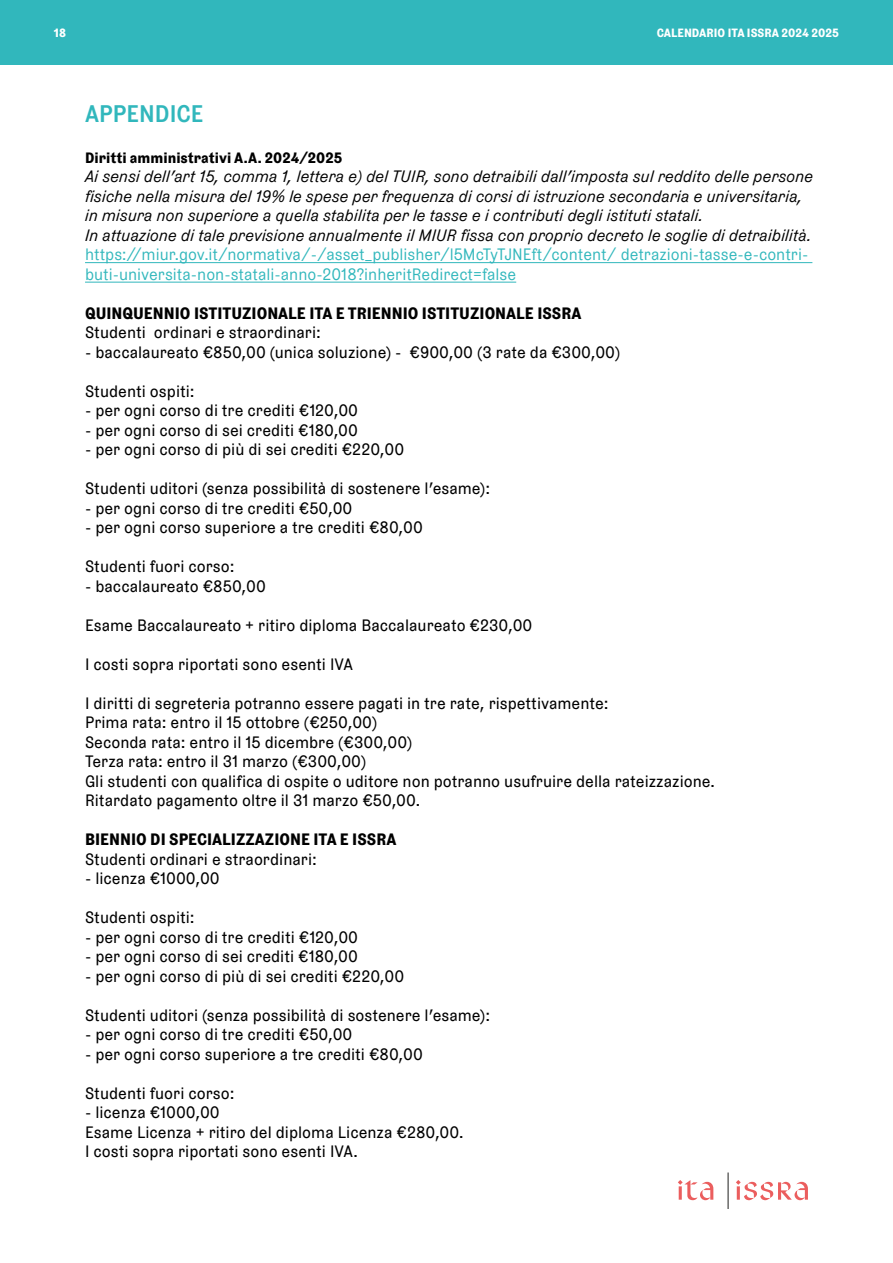
<style>
.page{position:relative;width:893px;height:1263px;background:#fff}
.page>*{position:absolute;margin:0;border:0;box-sizing:border-box;transform-origin:0 0}
.t1{font:500 24px "Grey LL";color:#31b7bc}
.t2{font:16.5px/19.5px "Grey LL";color:#000}
.t3{font:italic 16.5px/19.5px "Grey LL";color:#000}
.t4{font:16.5px/19.5px "Grey LL";color:#31b7bc}
.t5{font:700 16.5px "Grey LL";color:#000}
.t6{font:700 15px "Grey LL";color:#000}
.t7{font:700 12px "Grey LL";color:#fff}
</style>
<div class="page">
<hr style="left:85px;top:262px;width:727px;height:1px;background:#31b7bc">
<hr style="left:85px;top:282px;width:431px;height:1px;background:#31b7bc">
<div style="left:0;top:0;width:893px;height:65px;background:#31b7bc"></div>
<hr style="left:728px;top:1172px;width:1px;height:37px;background:#1e1f1d">
<svg style="left:678px;top:1180px;width:35px;height:20px"></svg>
<svg style="left:736px;top:1180px;width:72px;height:20px"></svg>
<p class="t7" style="left:54px;top:24px;width:14px">18</p>
<p class="t7" style="left:657px;top:24px;width:184px">CALENDARIO ITA ISSRA 2024 2025</p>
<h1 class="t1" style="left:85px;top:95px;width:120px">APPENDICE</h1>
<p class="t6" style="left:85px;top:146px;width:259px">Diritti amministrativi A.A. 2024/2025</p>
<p class="t3" style="left:85px;top:165px;width:730px">Ai sensi dell’art 15, comma 1, lettera e) del TUIR, sono detraibili dall’imposta sul reddito delle persone fisiche nella misura del 19% le spese per frequenza di corsi di istruzione secondaria e universitaria, in misura non superiore a quella stabilita per le tasse e i contributi degli istituti statali.<br>In attuazione di tale previsione annualmente il MIUR fissa con proprio decreto le soglie di detraibilità.</p>
<p class="t4" style="left:85px;top:243px;width:725px">https://miur.gov.it/normativa/-/asset_publisher/l5McTyTJNEft/content/ detrazioni-tasse-e-contri&shy;buti-universita-non-statali-anno-2018?inheritRedirect=false</p>
<p class="t5" style="left:85px;top:300px;width:498px">QUINQUENNIO ISTITUZIONALE ITA E TRIENNIO ISTITUZIONALE ISSRA</p>
<p class="t2" style="left:85px;top:321px;width:237px">Studenti ordinari e straordinari:</p>
<p class="t2" style="left:85px;top:341px;width:537px">- baccalaureato €850,00 (unica soluzione) - €900,00 (3 rate da €300,00)</p>
<p class="t2" style="left:85px;top:380px;width:111px">Studenti ospiti:</p>
<p class="t2" style="left:85px;top:399px;width:275px">- per ogni corso di tre crediti €120,00</p>
<p class="t2" style="left:85px;top:419px;width:274px">- per ogni corso di sei crediti €180,00</p>
<p class="t2" style="left:85px;top:438px;width:321px">- per ogni corso di più di sei crediti €220,00</p>
<p class="t2" style="left:85px;top:477px;width:407px">Studenti uditori (senza possibilità di sostenere l’esame):</p>
<p class="t2" style="left:85px;top:497px;width:269px">- per ogni corso di tre crediti €50,00</p>
<p class="t2" style="left:85px;top:516px;width:339px">- per ogni corso superiore a tre crediti €80,00</p>
<p class="t2" style="left:85px;top:555px;width:151px">Studenti fuori corso:</p>
<p class="t2" style="left:85px;top:575px;width:182px">- baccalaureato €850,00</p>
<p class="t2" style="left:85px;top:614px;width:449px">Esame Baccalaureato + ritiro diploma Baccalaureato €230,00</p>
<p class="t2" style="left:85px;top:653px;width:270px">I costi sopra riportati sono esenti IVA</p>
<p class="t2" style="left:85px;top:692px;width:631px">I diritti di segreteria potranno essere pagati in tre rate, rispettivamente:<br>Prima rata: entro il 15 ottobre (€250,00)<br>Seconda rata: entro il 15 dicembre (€300,00)<br>Terza rata: entro il 31 marzo (€300,00)<br>Gli studenti con qualifica di ospite o uditore non potranno usufruire della rateizzazione.<br>Ritardato pagamento oltre il 31 marzo €50,00.</p>
<p class="t5" style="left:85px;top:827px;width:313px">BIENNIO DI SPECIALIZZAZIONE ITA E ISSRA</p>
<p class="t2" style="left:85px;top:848px;width:233px">Studenti ordinari e straordinari:</p>
<p class="t2" style="left:85px;top:867px;width:136px">- licenza €1000,00</p>
<p class="t2" style="left:85px;top:906px;width:111px">Studenti ospiti:</p>
<p class="t2" style="left:85px;top:926px;width:275px">- per ogni corso di tre crediti €120,00</p>
<p class="t2" style="left:85px;top:945px;width:274px">- per ogni corso di sei crediti €180,00</p>
<p class="t2" style="left:85px;top:965px;width:321px">- per ogni corso di più di sei crediti €220,00</p>
<p class="t2" style="left:85px;top:1004px;width:407px">Studenti uditori (senza possibilità di sostenere l’esame):</p>
<p class="t2" style="left:85px;top:1023px;width:269px">- per ogni corso di tre crediti €50,00</p>
<p class="t2" style="left:85px;top:1043px;width:339px">- per ogni corso superiore a tre crediti €80,00</p>
<p class="t2" style="left:85px;top:1082px;width:151px">Studenti fuori corso:</p>
<p class="t2" style="left:85px;top:1101px;width:380px">- licenza €1000,00<br>Esame Licenza + ritiro del diploma Licenza €280,00.<br>I costi sopra riportati sono esenti IVA.</p>
</div>
